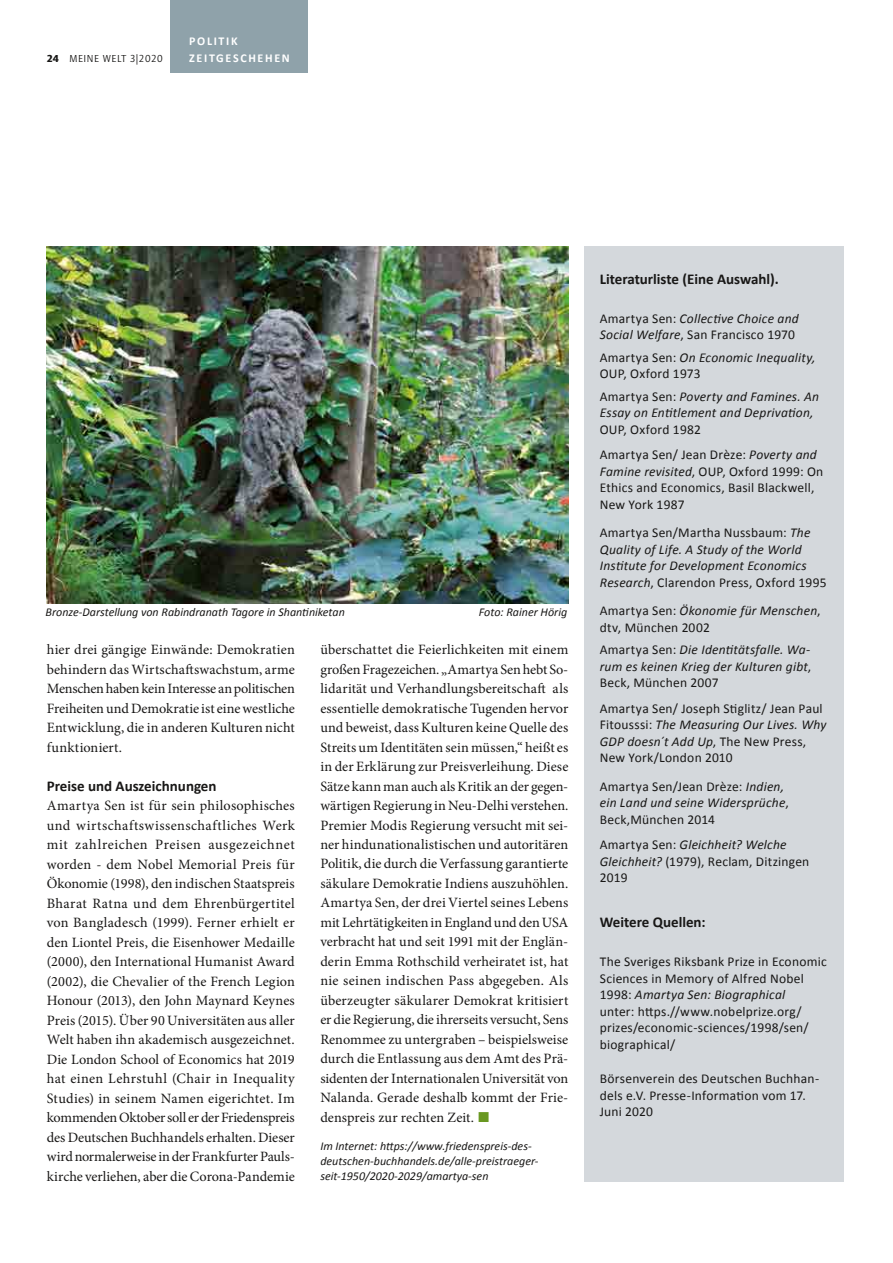
<style>
.page{position:relative;width:893px;height:1263px;background:#fff}
.page>*{position:absolute;margin:0;border:0;box-sizing:border-box;transform-origin:0 0}
.t1{font:700 15px "Calibri";color:#181716}
.t2{font:14.25px/19.5px "Minion Pro";color:#181716;text-align:justify}
.t3{font:13.5px/16.5px "Calibri";letter-spacing:.015em;color:#181716}
.t4{font:italic 13.5px/16.5px "Calibri";letter-spacing:.015em;color:#181716}
.t5{font:italic 12px/15px "Calibri";color:#181716}
.t6{font:700 12px/16.5px "Calibri";letter-spacing:.14em;color:#fff}
.t7{font:10.5px "Quay Sans ITC";letter-spacing:.05em;color:#181716}
.s1{font-weight:900}
.s2{font-family:"Mathematical Pi Six";color:#699821}
.s3{font-style:normal}
.s4{font-style:italic}
</style>
<div class="page">
<div style="left:170px;top:0;width:138px;height:72px;background:#8fa2aa"></div>
<div style="left:584px;top:247px;width:260px;height:935px;background:#d4d8dc"></div>
<img style="left:47px;top:247px;width:521px;height:357px">
<p class="t7" style="left:47px;top:52px;width:118px"><span class="s1">24</span> MEINE WELT 3|2020</p>
<p class="t6" style="left:189px;top:33px;width:102px">POLITIK<br>ZEITGESCHEHEN</p>
<p class="t5" style="left:46px;top:604px;width:301px">Bronze-Darstellung von Rabindranath Tagore in Shantiniketan</p>
<p class="t5" style="left:479px;top:604px;width:90px">Foto: Rainer Hörig</p>
<p class="t2" style="left:47px;top:640px;width:250px">hier drei gängige Einwände: Demokratien behindern das Wirtschaftswachstum, arme Menschen haben kein Interesse an politischen Freiheiten und Demokratie ist eine westliche Entwicklung, die in anderen Kulturen nicht funktioniert.</p>
<p class="t1" style="left:47px;top:776px;width:171px">Preise und Auszeichnungen</p>
<p class="t2" style="left:47px;top:796px;width:250px">Amartya Sen ist für sein philosophisches und wirtschaftswissenschaftliches Werk mit zahlreichen Preisen ausgezeichnet worden - dem Nobel Memorial Preis für Ökonomie (1998), den indischen Staatspreis Bharat Ratna und dem Ehrenbürgertitel von Bangladesch (1999). Ferner erhielt er den Liontel Preis, die Eisenhower Medaille (2000), den International Humanist Award (2002), die Chevalier of the French Legion Honour (2013), den John Maynard Keynes Preis (2015). Über 90 Universitäten aus aller Welt haben ihn akademisch ausgezeichnet.<br>Die London School of Economics hat 2019 hat einen Lehrstuhl (Chair in Inequality Studies) in seinem Namen eigerichtet. Im kommenden Oktober soll er der Friedenspreis des Deutschen Buchhandels erhalten. Dieser wird normalerweise in der Frankfurter Pauls&shy;kirche verliehen, aber die Corona-Pandemie</p>
<p class="t2" style="left:320px;top:640px;width:250px">überschattet die Feierlichkeiten mit einem großen Fragezeichen. „Amartya Sen hebt So&shy;lidarität und Verhandlungsbereitschaft als essentielle demokratische Tugenden hervor und beweist, dass Kulturen keine Quelle des Streits um Identitäten sein müssen,“ heißt es in der Erklärung zur Preisverleihung. Diese Sätze kann man auch als Kritik an der gegen&shy;wärtigen Regierung in Neu-Delhi verstehen.<br>Premier Modis Regierung versucht mit sei&shy;ner hindunationalistischen und autoritären Politik, die durch die Verfassung garantierte säkulare Demokratie Indiens auszuhöhlen.<br>Amartya Sen, der drei Viertel seines Lebens mit Lehrtätigkeiten in England und den USA verbracht hat und seit 1991 mit der Englän&shy;derin Emma Rothschild verheiratet ist, hat nie seinen indischen Pass abgegeben. Als überzeugter säkularer Demokrat kritisiert er die Regierung, die ihrerseits versucht, Sens Renommee zu untergraben – beispielsweise durch die Entlassung aus dem Amt des Prä&shy;sidenten der Internationalen Universität von Nalanda. Gerade deshalb kommt der Frie&shy;denspreis zur rechten Zeit. <span class="s2">j</span></p>
<p class="t5" style="left:320px;top:1138px;width:220px">Im Internet: https://www.friedenspreis-des&shy;deutschen-buchhandels.de/alle-preistraeger&shy;seit-1950/2020-2029/amartya-sen</p>
<p class="t1" style="left:600px;top:269px;width:181px">Literaturliste (Eine Auswahl).</p>
<p class="t4" style="left:600px;top:309px;width:200px"><span class="s3">Amartya Sen:</span> Collective Choice and<br>Social Welfare<span class="s3">, San Francisco 1970</span></p>
<p class="t3" style="left:600px;top:349px;width:217px">Amartya Sen: <span class="s4">On Economic Inequality,<br></span>OUP, Oxford 1973</p>
<p class="t4" style="left:600px;top:387px;width:221px"><span class="s3">Amartya Sen:</span> Poverty and Famines. An<br>Essay on Entitlement and Deprivation,</p>
<p class="t3" style="left:600px;top:416px;width:219px;line-height:25.5px">OUP, Oxford 1982<br>Amartya Sen/ Jean Drèze: <span class="s4">Poverty and</span></p>
<p class="t3" style="left:600px;top:463px;width:225px"><span class="s4">Famine revisited</span>, OUP, Oxford 1999: On<br>Ethics and Economics, Basil Blackwell,<br>New York 1987</p>
<p class="t4" style="left:600px;top:524px;width:228px"><span class="s3">Amartya Sen/Martha Nussbaum:</span> The Quality of Life. A Study of the World Institute for Development Economics Research<span class="s3">, Clarendon Press, Oxford 1995</span></p>
<p class="t3" style="left:600px;top:602px;width:222px">Amartya Sen: <span class="s4">Ökonomie für Menschen</span>, dtv, München 2002</p>
<p class="t4" style="left:600px;top:641px;width:213px;text-align:justify"><span class="s3">Amartya Sen:</span> Die Identitätsfalle. Wa&shy;rum es keinen Krieg der Kulturen gibt<span class="s3">, Beck, München 2007</span></p>
<p class="t3" style="left:600px;top:700px;width:228px">Amartya Sen/ Joseph Stiglitz/ Jean Paul Fitousssi: <span class="s4">The Measuring Our Lives. Why GDP doesn´t Add Up</span>, The New Press, New York/London 2010</p>
<p class="t3" style="left:600px;top:778px;width:190px">Amartya Sen/Jean Drèze: <span class="s4">Indien, ein Land und seine Widersprüche</span>,<br>Beck,München 2014</p>
<p class="t3" style="left:600px;top:836px;width:211px">Amartya Sen: <span class="s4">Gleichheit? Welche<br>Gleichheit?</span> (1979), Reclam, Ditzingen<br>2019</p>
<p class="t1" style="left:600px;top:912px;width:107px">Weitere Quellen:</p>
<p class="t3" style="left:600px;top:953px;width:228px">The Sveriges Riksbank Prize in Economic Sciences in Memory of Alfred Nobel 1998: <span class="s4">Amartya Sen: Biographical<br></span>unter: https.//www.nobelprize.org/ prizes/economic-sciences/1998/sen/ biographical/</p>
<p class="t3" style="left:600px;top:1070px;width:221px">Börsenverein des Deutschen Buchhan&shy;dels e.V. Presse-Information vom 17.<br>Juni 2020</p>
</div>
